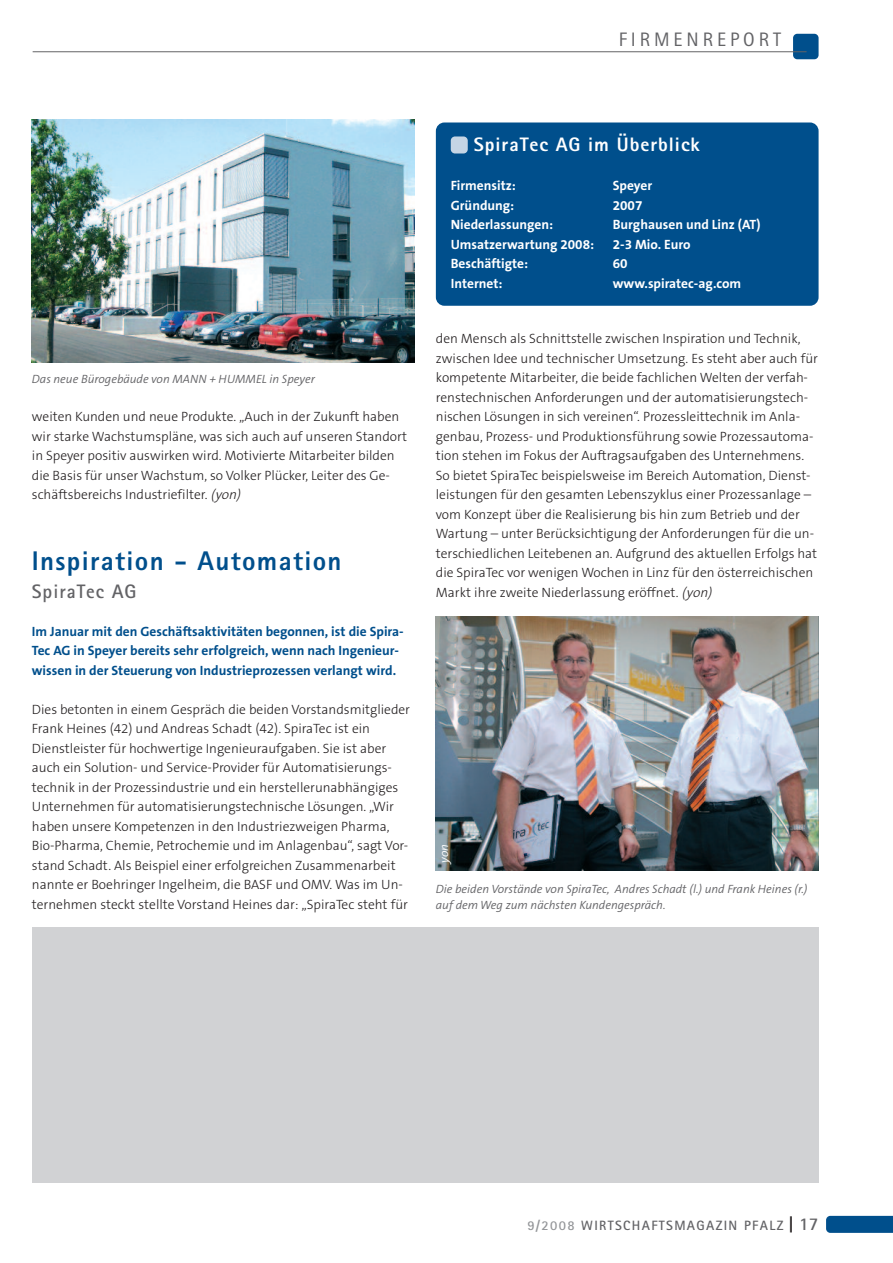
<style>
.page{position:relative;width:893px;height:1263px;background:#fff}
.page>*{position:absolute;margin:0;border:0;box-sizing:border-box;transform-origin:0 0}
.t1{font:800 27px "Rotis Sans Serif";letter-spacing:.05em;color:#004f8c}
.t2{font:800 19.5px "Rotis Sans Serif";letter-spacing:.05em;color:#fff}
.t3{font:19.5px "Rotis Sans Serif";letter-spacing:.2em;color:#636366}
.t4{font:700 19.5px "Rotis Sans Serif";letter-spacing:.05em;color:#636366}
.t5{font:300 13.5px/19.5px "The Sans B3";color:#231f20}
.t6{font:700 13.5px/19.5px "The Sans B7";color:#004f8c}
.t7{font:700 13.5px "The Sans B7";color:#fff}
.t8{font:700 13.5px "Rotis Sans Serif";letter-spacing:.1em;color:#636366}
.t9{font:italic 300 12px/16.5px "The Sans B4";color:#636366}
.t10{font:italic 300 12px "The Sans B4";color:#fff}
.s1{font-style:italic}
.s2{color:#939598}
.s3{font-size:18px;color:#231f20}
.s4{font-size:18px}
</style>
<div class="page">
<svg style="left:826px;top:1216px;width:67px;height:17px"></svg>
<div style="left:793px;top:34px;width:26px;height:25px;background:#004f8c;border-radius:4px"></div>
<hr style="left:33px;top:51px;width:774px;height:1px;background:#636366">
<div style="left:32px;top:927px;width:787px;height:255px;background:#d1d2d4"></div>
<img style="left:436px;top:616px;width:382px;height:255px">
<div style="left:436px;top:122px;width:383px;height:184px;background:#004f8c;border-radius:9px"></div>
<div style="left:451px;top:136px;width:17px;height:17px;background:#c5d5e5;border-radius:4px"></div>
<img style="left:32px;top:119px;width:383px;height:244px">
<p class="t3" style="left:619px;top:32px;width:164px">FIRMENREPORT</p>
<p class="t9" style="left:32px;top:371px;width:285px">Das neue Bürogebäude von MANN + HUMMEL in Speyer</p>
<p class="t5" style="left:32px;top:407px;width:377px">weiten Kunden und neue Produkte. „Auch in der Zukunft haben wir starke Wachstumspläne, was sich auch auf unseren Standort in Speyer positiv auswirken wird. Motivierte Mitarbeiter bilden die Basis für unser Wachstum, so Volker Plücker, Leiter des Ge&shy;schäftsbereichs Industriefilter. <span class="s1">(yon)</span></p>
<p class="t1" style="left:32px;top:551px;width:311px">Inspiration - Automation</p>
<p class="t4" style="left:32px;top:584px;width:106px">SpiraTec AG</p>
<p class="t6" style="left:32px;top:622px;width:373px">Im Januar mit den Geschäftsaktivitäten begonnen, ist die Spira-<br>Tec AG in Speyer bereits sehr erfolgreich, wenn nach Ingenieur&shy;wissen in der Steuerung von Industrieprozessen verlangt wird.</p>
<p class="t5" style="left:32px;top:700px;width:380px">Dies betonten in einem Gespräch die beiden Vorstandsmitglieder Frank Heines (42) und Andreas Schadt (42). SpiraTec ist ein Dienstleister für hochwertige Ingenieuraufgaben. Sie ist aber auch ein Solution- und Service-Provider für Automatisierungs&shy;technik in der Prozessindustrie und ein herstellerunabhängiges Unternehmen für automatisierungstechnische Lösungen. „Wir haben unsere Kompetenzen in den Industriezweigen Pharma, Bio-Pharma, Chemie, Petrochemie und im Anlagenbau“, sagt Vor&shy;stand Schadt. Als Beispiel einer erfolgreichen Zusammenarbeit nannte er Boehringer Ingelheim, die BASF und OMV. Was im Un&shy;ternehmen steckt stellte Vorstand Heines dar: „SpiraTec steht für</p>
<p class="t2" style="left:474px;top:138px;width:228px">SpiraTec AG im Überblick</p>
<p class="t7" style="left:451px;top:179px;width:67px">Firmensitz:</p>
<p class="t7" style="left:613px;top:179px;width:41px">Speyer</p>
<p class="t7" style="left:451px;top:198px;width:65px">Gründung:</p>
<p class="t7" style="left:613px;top:198px;width:31px">2007</p>
<p class="t7" style="left:451px;top:218px;width:104px">Niederlassungen:</p>
<p class="t7" style="left:613px;top:218px;width:149px">Burghausen und Linz (AT)</p>
<p class="t7" style="left:451px;top:237px;width:145px">Umsatzerwartung 2008:</p>
<p class="t7" style="left:613px;top:237px;width:79px">2-3 Mio. Euro</p>
<p class="t7" style="left:451px;top:257px;width:79px">Beschäftigte:</p>
<p class="t7" style="left:613px;top:257px;width:16px">60</p>
<p class="t7" style="left:451px;top:276px;width:53px">Internet:</p>
<p class="t7" style="left:613px;top:276px;width:130px">www.spiratec-ag.com</p>
<p class="t5" style="left:436px;top:329px;width:384px">den Mensch als Schnittstelle zwischen Inspiration und Technik, zwischen Idee und technischer Umsetzung. Es steht aber auch für kompetente Mitarbeiter, die beide fachlichen Welten der verfah&shy;renstechnischen Anforderungen und der automatisierungstech&shy;nischen Lösungen in sich vereinen“. Prozessleittechnik im Anla&shy;genbau, Prozess- und Produktionsführung sowie Prozessautoma&shy;tion stehen im Fokus der Auftragsaufgaben des Unternehmens.<br>So bietet SpiraTec beispielsweise im Bereich Automation, Dienst&shy;leistungen für den gesamten Lebenszyklus einer Prozessanlage – vom Konzept über die Realisierung bis hin zum Betrieb und der Wartung – unter Berücksichtigung der Anforderungen für die un&shy;terschiedlichen Leitebenen an. Aufgrund des aktuellen Erfolgs hat die SpiraTec vor wenigen Wochen in Linz für den österreichischen Markt ihre zweite Niederlassung eröffnet. <span class="s1">(yon)</span></p>
<p class="t10" style="left:438px;top:863px;width:20px;rotate:-90deg">yon</p>
<p class="t9" style="left:436px;top:881px;width:373px">Die beiden Vorstände von SpiraTec, Andres Schadt (l.) und Frank Heines (r.) auf dem Weg zum nächsten Kundengespräch.</p>
<p class="t8" style="left:527px;top:1221px;width:293px"><span class="s2">9/2008</span> WIRTSCHAFTSMAGAZIN PFALZ <span class="s3">|</span> <span class="s4">17</span></p>
</div>
